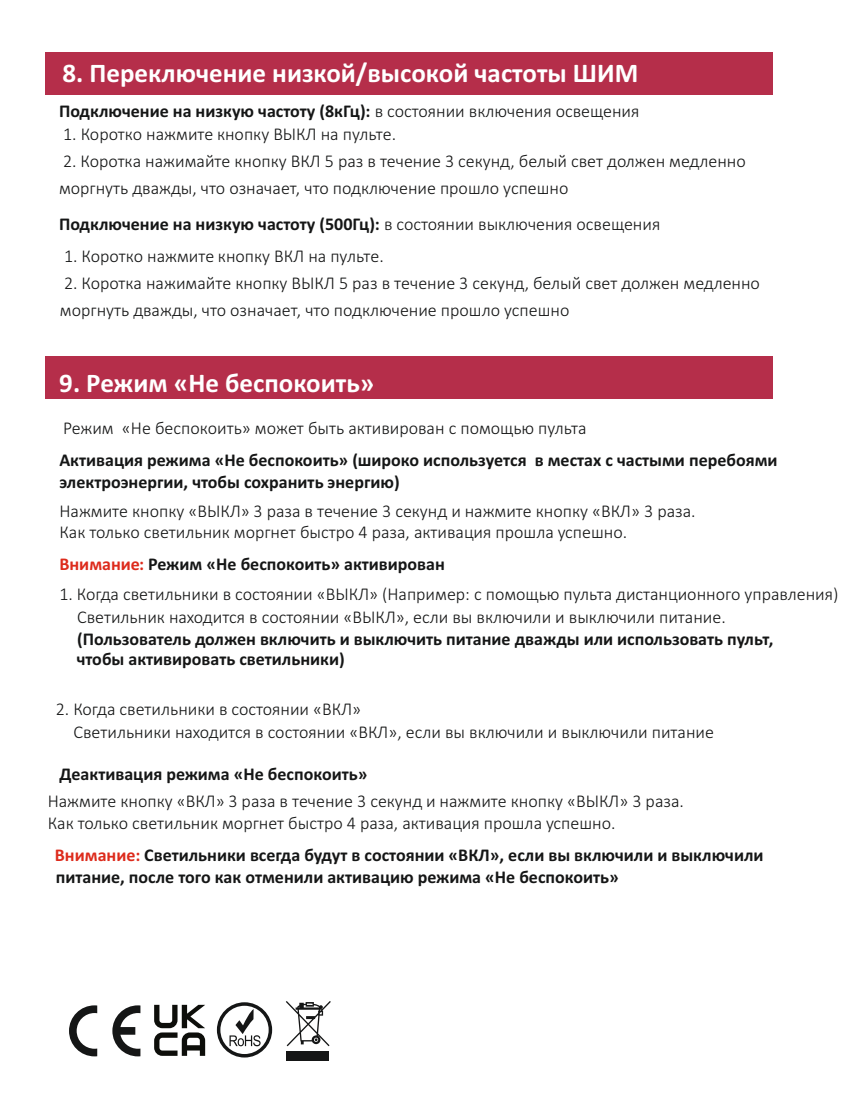
<style>
.page{position:relative;width:849px;height:1104px;background:#fff}
.page>*{position:absolute;margin:0;border:0;box-sizing:border-box;transform-origin:0 0}
.t1{font:700 27px "Calibri";color:#fff}
.t2{font:300 18px/21.6px "Calibri";color:#151616}
.t3{font:700 18px/21.6px "Calibri";color:#151616}
.s1{font-weight:300}
.s2{color:#dd2b1c}
</style>
<div class="page">
<div style="left:45px;top:356px;width:728px;height:43px;background:#b52e4a"></div>
<div style="left:45px;top:52px;width:728px;height:43px;background:#b52e4a"></div>
<svg style="left:154px;top:1005px;width:51px;height:51px"></svg>
<svg style="left:112px;top:1005px;width:28px;height:51px"></svg>
<svg style="left:69px;top:1005px;width:28px;height:51px"></svg>
<div style="left:286px;top:1051px;width:43px;height:10px;background:#151616"></div>
<svg style="left:286px;top:1001px;width:45px;height:45px"></svg>
<svg style="left:217px;top:1002px;width:55px;height:56px"></svg>
<h1 class="t1" style="left:62px;top:62px;width:577px">8. Переключение низкой/высокой частоты ШИМ</h1>
<p class="t3" style="left:59px;top:102px;width:582px">Подключение на низкую частоту (8кГц): <span class="s1">в состоянии включения освещения</span></p>
<p class="t2" style="left:63px;top:125px;width:335px">1. Коротко нажмите кнопку ВЫКЛ на пульте.</p>
<p class="t2" style="left:59px;top:149px;width:688px;line-height:27px">2. Коротка нажимайте кнопку ВКЛ 5 раз в течение 3 секунд, белый свет должен медленно моргнуть дважды, что означает, что подключение прошло успешно</p>
<p class="t3" style="left:59px;top:215px;width:603px">Подключение на низкую частоту (500Гц): <span class="s1">в состоянии выключения освещения</span></p>
<p class="t2" style="left:64px;top:247px;width:321px">1. Коротко нажмите кнопку ВКЛ на пульте.</p>
<p class="t2" style="left:60px;top:271px;width:702px;line-height:27px">2. Коротка нажимайте кнопку ВЫКЛ 5 раз в течение 3 секунд, белый свет должен медленно моргнуть дважды, что означает, что подключение прошло успешно</p>
<h1 class="t1" style="left:59px;top:371px;width:316px">9. Режим «Не беспокоить»</h1>
<p class="t2" style="left:63px;top:419px;width:525px">Режим «Не беспокоить» может быть активирован с помощью пульта</p>
<p class="t3" style="left:59px;top:451px;width:720px">Активация режима «Не беспокоить» (широко используется в местах с частыми перебоями электроэнергии, чтобы сохранить энергию)</p>
<p class="t2" style="left:59px;top:501px;width:638px">Нажмите кнопку «ВЫКЛ» 3 раза в течение 3 секунд и нажмите кнопку «ВКЛ» 3 раза.<br>Как только светильник моргнет быстро 4 раза, активация прошла успешно.</p>
<p class="t3" style="left:59px;top:555px;width:387px"><span class="s2">Внимание:</span> Режим «Не беспокоить» активирован</p>
<p class="t2" style="left:59px;top:585px;width:781px">1. Когда светильники в состоянии «ВЫКЛ» (Например: с помощью пульта дистанционного управления)</p>
<p class="t2" style="left:77px;top:608px;width:650px">Светильник находится в состоянии «ВЫКЛ», если вы включили и выключили питание.</p>
<p class="t3" style="left:77px;top:630px;width:698px">(Пользователь должен включить и выключить питание дважды или использовать пульт,</p>
<p class="t3" style="left:77px;top:649px;width:270px">чтобы активировать светильники)</p>
<p class="t2" style="left:56px;top:699px;width:307px">2. Когда светильники в состоянии «ВКЛ»</p>
<p class="t2" style="left:74px;top:723px;width:642px">Светильники находится в состоянии «ВКЛ», если вы включили и выключили питание</p>
<p class="t3" style="left:59px;top:764px;width:309px">Деактивация режима «Не беспокоить»</p>
<p class="t2" style="left:48px;top:792px;width:638px">Нажмите кнопку «ВКЛ» 3 раза в течение 3 секунд и нажмите кнопку «ВЫКЛ» 3 раза.<br>Как только светильник моргнет быстро 4 раза, активация прошла успешно.</p>
<p class="t3" style="left:55px;top:846px;width:710px"><span class="s2">Внимание:</span> Светильники всегда будут в состоянии «ВКЛ», если вы включили и выключили питание, после того как отменили активацию режима «Не беспокоить»</p>
</div>
